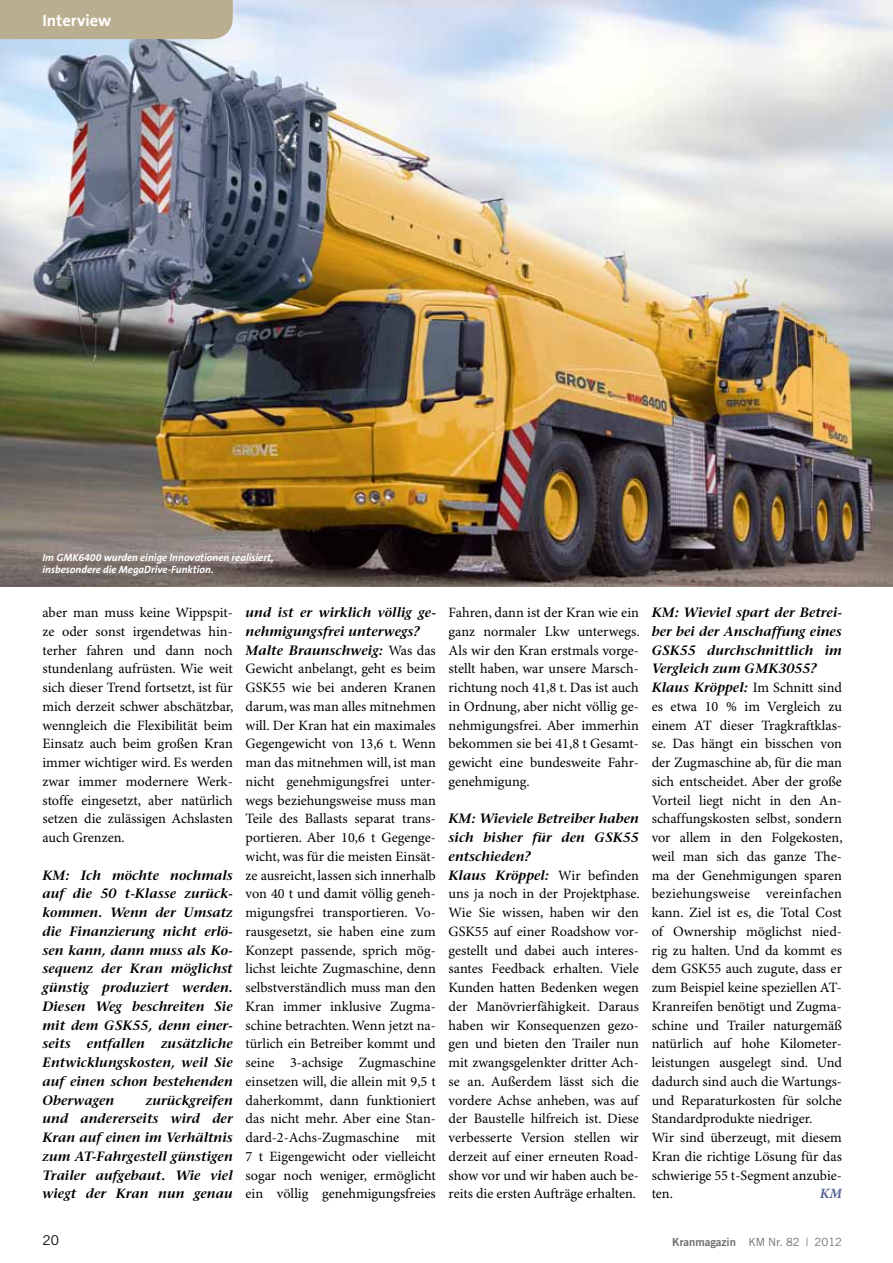
<style>
.page{position:relative;width:893px;height:1263px;background:#fff}
.page>*{position:absolute;margin:0;border:0;box-sizing:border-box;transform-origin:0 0}
.t1{font:700 16.5px "The Sans B7";color:#fff}
.t2{font:14.25px/18.8px "Minion Pro";color:#000;text-align:justify}
.t3{font:italic 700 14.25px "Minion Pro";color:#51658d}
.t4{font:italic 600 13.5px/18.8px "Stone Serif";color:#000}
.t5{font:13.5px "Trade Gothic";color:#000}
.t6{font:11.25px "Trade Gothic";color:#6e6e6e}
.t7{font:italic 700 10.5px/12.3px "The Sans B7";color:#fff}
.s1{font-family:"Minion Pro";font-weight:400;font-style:normal;font-size:14.25px}
.s2{font-family:"Trade Gothic Bold Two"}
</style>
<div class="page">
<img style="left:0;top:0;width:893px;height:587px">
<div style="left:0;top:0;width:233px;height:39px;background:#baae90"></div>
<p class="t1" style="left:43px;top:12px;width:70px">Interview</p>
<p class="t7" style="left:43px;top:551px;width:233px">Im GMK6400 wurden einige Innovationen realisiert, insbesondere die MegaDrive-Funktion.</p>
<p class="t2" style="left:43px;top:604px;width:193px">aber man muss keine Wippspit&shy;ze oder sonst irgendetwas hin&shy;terher fahren und dann noch stundenlang aufrüsten. Wie weit sich dieser Trend fortsetzt, ist für mich derzeit schwer abschätzbar, wenngleich die Flexibilität beim Einsatz auch beim großen Kran immer wichtiger wird. Es werden zwar immer modernere Werk&shy;stoffe eingesetzt, aber natürlich setzen die zulässigen Achslasten auch Grenzen.</p>
<p class="t4" style="left:43px;top:865px;width:192px;text-align:justify">KM: Ich möchte nochmals auf die 50 t-Klasse zurück&shy;kommen. Wenn der Umsatz die Finanzierung nicht erlö&shy;sen kann, dann muss als Ko&shy;sequenz der Kran möglichst günstig produziert werden.<br>Diesen Weg beschreiten Sie mit dem GSK55, denn einer&shy;seits entfallen zusätzliche Entwicklungskosten, weil Sie auf einen schon bestehenden Oberwagen</p>
<p class="t4" style="left:43px;top:1090px;width:192px;text-align:justify;text-indent:103px">zurückgreifen und andererseits wird der Kran auf einen im Verhältnis zum AT-Fahrgestell günstigen Trailer aufgebaut. Wie viel wiegt der Kran nun genau</p>
<p class="t4" style="left:246px;top:603px;width:192px">und ist er wirklich völlig ge&shy;nehmigungsfrei unterwegs?<br>Malte Braunschweig: <span class="s1">Was das</span></p>
<p class="t2" style="left:246px;top:660px;width:192px">Gewicht anbelangt, geht es beim GSK55 wie bei anderen Kranen darum, was man alles mitnehmen will. Der Kran hat ein maximales Gegengewicht von 13,6 t. Wenn man das mitnehmen will, ist man nicht genehmigungsfrei unter&shy;wegs beziehungsweise muss man Teile des Ballasts separat trans&shy;portieren. Aber 10,6 t Gegenge&shy;wicht, was für die meisten Einsät&shy;ze ausreicht, lassen sich innerhalb von 40 t und damit völlig geneh&shy;migungsfrei transportieren. Vo&shy;rausgesetzt, sie haben eine zum Konzept passende, sprich mög&shy;lichst leichte Zugmaschine, denn selbstverständlich muss man den Kran immer inklusive Zugma&shy;schine betrachten. Wenn jetzt na&shy;türlich ein Betreiber kommt und seine 3-achsige Zugmaschine einsetzen will, die allein mit 9,5 t daherkommt, dann funktioniert das nicht mehr. Aber eine Stan&shy;dard-2-Achs-Zugmaschine mit 7 t Eigengewicht oder vielleicht sogar noch weniger, ermöglicht ein völlig genehmigungsfreies</p>
<p class="t2" style="left:449px;top:604px;width:193px">Fahren, dann ist der Kran wie ein ganz normaler Lkw unterwegs.<br>Als wir den Kran erstmals vorge&shy;stellt haben, war unsere Marsch&shy;richtung noch 41,8 t. Das ist auch in Ordnung, aber nicht völlig ge&shy;nehmigungsfrei. Aber immerhin bekommen sie bei 41,8 t Gesamt&shy;gewicht eine bundesweite Fahr&shy;genehmigung.</p>
<p class="t4" style="left:449px;top:809px;width:192px">KM: Wieviele Betreiber haben sich bisher für den GSK55 entschieden?<br>Klaus Kröppel: <span class="s1">Wir befinden</span></p>
<p class="t2" style="left:449px;top:885px;width:193px">uns ja noch in der Projektphase.<br>Wie Sie wissen, haben wir den GSK55 auf einer Roadshow vor&shy;gestellt und dabei auch interes&shy;santes Feedback erhalten. Viele Kunden hatten Bedenken wegen der Manövrierfähigkeit. Daraus haben wir Konsequenzen gezo&shy;gen und bieten den Trailer nun mit zwangsgelenkter dritter Ach&shy;se an. Außerdem lässt sich die vordere Achse anheben, was auf der Baustelle hilfreich ist. Diese verbesserte Version stellen wir derzeit auf einer erneuten Road&shy;show vor und wir haben auch be&shy;reits die ersten Aufträge erhalten.</p>
<p class="t4" style="left:652px;top:603px;width:192px">KM: Wieviel spart der Betrei&shy;ber bei der Anschaffung eines<br>GSK55 durchschnittlich im<br>Vergleich zum GMK3055?<br>Klaus Kröppel: <span class="s1">Im Schnitt sind</span></p>
<p class="t2" style="left:652px;top:697px;width:193px;text-align:left">es etwa 10 % im Vergleich zu einem AT dieser Tragkraftklas&shy;se. Das hängt ein bisschen von der Zugmaschine ab, für die man sich entscheidet. Aber der große<br>Vorteil liegt nicht in den An&shy;schaffungskosten selbst, sondern vor allem in den Folgekosten, weil man sich das ganze The&shy;ma der Genehmigungen sparen beziehungsweise vereinfachen kann. Ziel ist es, die Total Cost of Ownership möglichst nied&shy;rig zu halten. Und da kommt es dem GSK55 auch zugute, dass er zum Beispiel keine speziellen AT-<br>Kranreifen benötigt und Zugma&shy;schine und Trailer naturgemäß natürlich auf hohe Kilometer&shy;leistungen ausgelegt sind. Und dadurch sind auch die Wartungs&shy;und Reparaturkosten für solche<br>Standardprodukte niedriger.<br>Wir sind überzeugt, mit diesem<br>Kran die richtige Lösung für das schwierige 55 t-Segment anzubie&shy;ten.</p>
<p class="t3" style="left:820px;top:1185px;width:24px">KM</p>
<p class="t5" style="left:43px;top:1232px;width:18px">20</p>
<p class="t6" style="left:672px;top:1235px;width:171px"><span class="s2">Kranmagazin</span> KM Nr. 82 | 2012</p>
</div>
